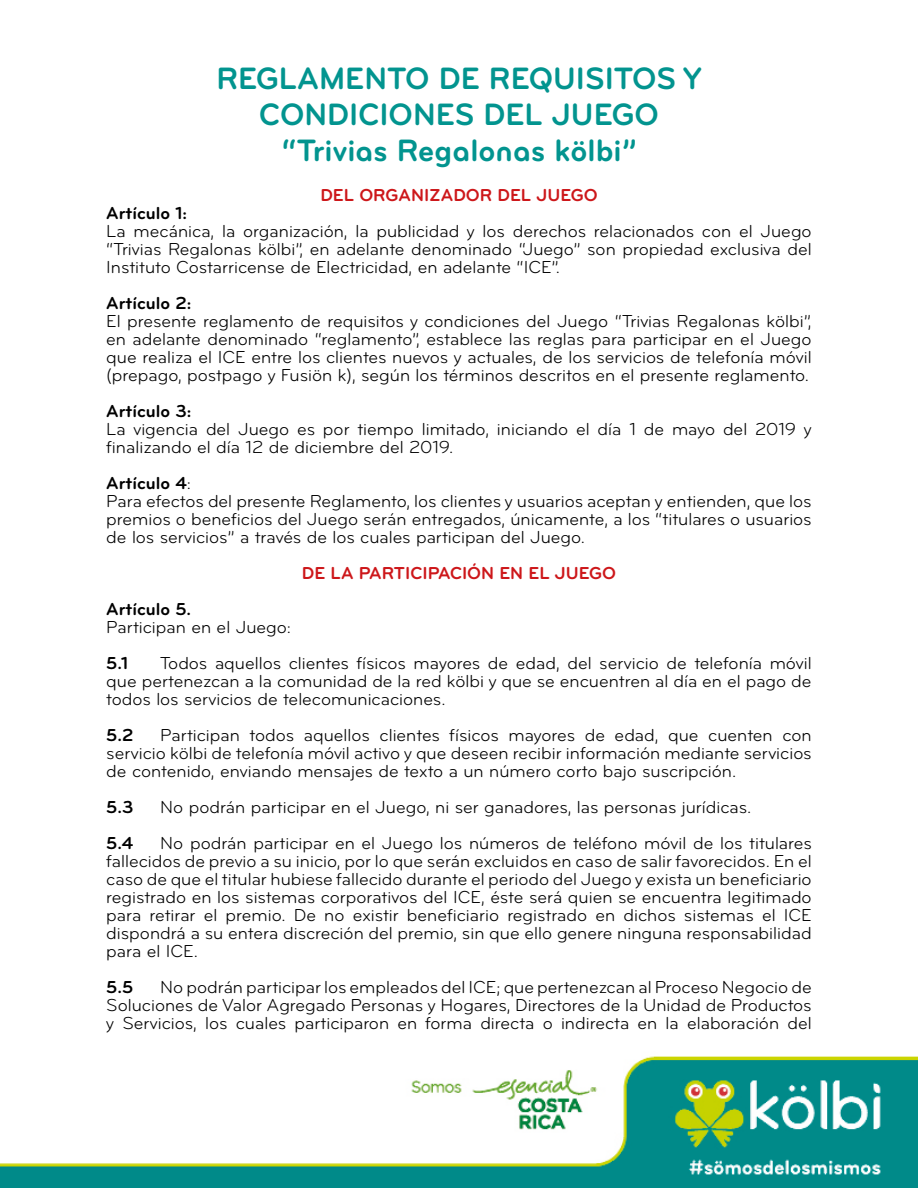
<style>
.page{position:relative;width:918px;height:1188px;background:#fff}
.page>*{position:absolute;margin:0;border:0;box-sizing:border-box;transform-origin:0 0}
.t1{font:32.1px/36px "Bryant Pro Bold Alternate";color:#02948f;text-align:center}
.t2{font:18px/18px "Bryant Pro";color:#000;text-align:justify}
.t3{font:700 18px "Bryant Pro";color:#000}
.t4{font:700 18px "Bryant Pro";color:#cd171a}
.s1{font-weight:700}
</style>
<div class="page">
<img style="left:0;top:1056px;width:918px;height:132px">
<h1 class="t1" style="left:216px;top:60px;width:487px">REGLAMENTO DE REQUISITOS Y<br>CONDICIONES DEL JUEGO “Trivias Regalonas kölbi”</h1>
<p class="t4" style="left:320px;top:184px;width:279px">DEL ORGANIZADOR DEL JUEGO</p>
<p class="t3" style="left:106px;top:202px;width:82px">Artículo 1:</p>
<p class="t2" style="left:106px;top:222px;width:707px">La mecánica, la organización, la publicidad y los derechos relacionados con el Juego “Trivias Regalonas kölbi”, en adelante denominado “Juego” son propiedad exclusiva del Instituto Costarricense de Electricidad, en adelante “ICE”.</p>
<p class="t3" style="left:106px;top:292px;width:87px">Artículo 2:</p>
<p class="t2" style="left:106px;top:312px;width:707px">El presente reglamento de requisitos y condiciones del Juego “Trivias Regalonas kölbi”, en adelante denominado “reglamento”, establece las reglas para participar en el Juego que realiza el ICE entre los clientes nuevos y actuales, de los servicios de telefonía móvil (prepago, postpago y Fusiön k), según los términos descritos en el presente reglamento.</p>
<p class="t3" style="left:106px;top:400px;width:87px">Artículo 3:</p>
<p class="t2" style="left:106px;top:420px;width:707px">La vigencia del Juego es por tiempo limitado, iniciando el día 1 de mayo del 2019 y finalizando el día 12 de diciembre del 2019.</p>
<p class="t2" style="left:106px;top:474px;width:707px;text-align:left"><span class="s1">Artículo 4</span>:<br>Para efectos del presente Reglamento, los clientes y usuarios aceptan y entienden, que los premios o beneficios del Juego serán entregados, únicamente, a los “titulares o usuarios de los servicios” a través de los cuales participan del Juego.</p>
<p class="t4" style="left:302px;top:562px;width:316px">DE LA PARTICIPACIÓN EN EL JUEGO</p>
<p class="t3" style="left:106px;top:598px;width:86px">Artículo 5.</p>
<p class="t2" style="left:106px;top:618px;width:186px">Participan en el Juego:</p>
<p class="t3" style="left:106px;top:652px;width:23px">5.1</p>
<p class="t2" style="left:106px;top:654px;width:707px;text-indent:54px">Todos aquellos clientes físicos mayores de edad, del servicio de telefonía móvil que pertenezcan a la comunidad de la red kölbi y que se encuentren al día en el pago de todos los servicios de telecomunicaciones.</p>
<p class="t3" style="left:106px;top:724px;width:29px">5.2</p>
<p class="t2" style="left:106px;top:726px;width:707px;text-indent:54px">Participan todos aquellos clientes físicos mayores de edad, que cuenten con servicio kölbi de telefonía móvil activo y que deseen recibir información mediante servicios de contenido, enviando mensajes de texto a un número corto bajo suscripción.</p>
<p class="t3" style="left:106px;top:796px;width:29px">5.3</p>
<p class="t2" style="left:160px;top:798px;width:593px">No podrán participar en el Juego, ni ser ganadores, las personas jurídicas.</p>
<p class="t3" style="left:106px;top:832px;width:29px">5.4</p>
<p class="t2" style="left:106px;top:834px;width:707px;text-indent:54px">No podrán participar en el Juego los números de teléfono móvil de los titulares fallecidos de previo a su inicio, por lo que serán excluidos en caso de salir favorecidos. En el caso de que el titular hubiese fallecido durante el periodo del Juego y exista un beneficiario registrado en los sistemas corporativos del ICE, éste será quien se encuentra legitimado para retirar el premio. De no existir beneficiario registrado en dichos sistemas el ICE dispondrá a su entera discreción del premio, sin que ello genere ninguna responsabilidad para el ICE.</p>
<p class="t3" style="left:106px;top:976px;width:28px">5.5</p>
<p class="t2" style="left:106px;top:978px;width:707px;text-indent:54px">No podrán participar los empleados del ICE; que pertenezcan al Proceso Negocio de Soluciones de Valor Agregado Personas y Hogares, Directores de la Unidad de Productos y Servicios, los cuales participaron en forma directa o indirecta en la elaboración del</p>
</div>
